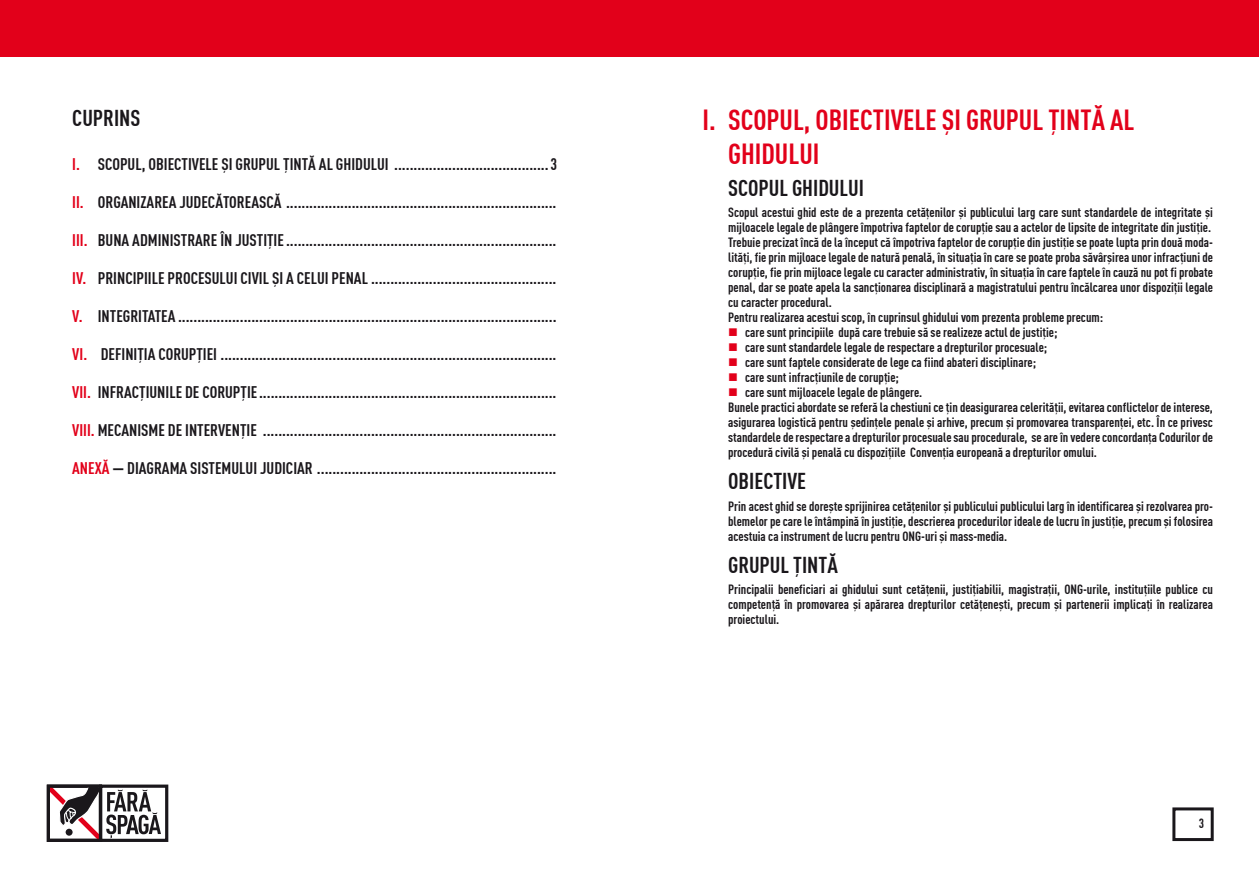
<style>
.page{position:relative;width:1259px;height:893px;background:#fff}
.page>*{position:absolute;margin:0;border:0;box-sizing:border-box;transform-origin:0 0}
.t1{font:28.5px "DIN Cond Bold Rom";color:#e2001a}
.t2{font:22.5px "DIN Cond Bold Rom";color:#1a171b}
.t3{font:16.5px "DIN Cond Bold Rom";color:#1a171b}
.t4{font:13.2px/15px "DIN Cond Bold Rom";color:#1a171b;text-align:justify}
.s1{color:#e2001a}
</style>
<div class="page">
<div style="left:0;top:0;width:629px;height:57px;background:#e2001a"></div>
<div style="left:99px;top:784px;width:69px;height:58px;border:3px solid #1a171b"></div>
<svg style="left:51px;top:785px;width:110px;height:55px"></svg>
<div style="left:65px;top:828px;width:8px;height:8px;background:#1a171b;border-radius:50%"></div>
<div style="left:64px;top:827px;width:10px;height:10px;border:2px solid #fff;border-radius:50%"></div>
<div style="left:47px;top:784px;width:55px;height:58px;border:3px solid #1a171b"></div>
<div style="left:629px;top:0;width:630px;height:57px;background:#e2001a"></div>
<div style="left:1172px;top:807px;width:41px;height:34px;border:3px solid #1a171b"></div>
<h2 class="t2" style="left:72px;top:104px;width:21px">CUPRIN</h2>
<h2 class="t2" style="left:130px;top:104px;width:11px">S</h2>
<p class="t3" style="left:72px;top:154px;width:49px"><span class="s1">I.</span> SCOPUL</p>
<p class="t3" style="left:142px;top:154px;width:110px">, OBIECTIVELE ŞI GRUPUL</p>
<p class="t3" style="left:283px;top:154px;width:8px">ŢINTĂ</p>
<p class="t3" style="left:319px;top:154px;width:52px">AL GHIDULUI</p>
<p class="t3" style="left:394px;top:154px;width:164px">........................................ 3</p>
<p class="t3" style="left:72px;top:192px;width:83px"><span class="s1">II.</span> ORGANIZAREA</p>
<p class="t3" style="left:179px;top:192px;width:45px">JUDECĂTOREA</p>
<p class="t3" style="left:259px;top:192px;width:299px">SCĂ ......................................................................</p>
<p class="t3" style="left:72px;top:230px;width:117px"><span class="s1">III.</span> BUNA ADMINISTRARE</p>
<p class="t3" style="left:220px;top:230px;width:43px">ÎN JUSTIŢIE</p>
<p class="t3" style="left:286px;top:230px;width:272px">......................................................................</p>
<p class="t3" style="left:72px;top:268px;width:23px"><span class="s1">IV.</span> PRIN</p>
<p class="t3" style="left:125px;top:268px;width:14px">CIPIILE</p>
<p class="t3" style="left:168px;top:268px;width:52px">PROCESULUI</p>
<p class="t3" style="left:240px;top:268px;width:71px">CIVIL ŞI A CELUI</p>
<p class="t3" style="left:331px;top:268px;width:8px">PENAL</p>
<p class="t3" style="left:371px;top:268px;width:187px">................................................</p>
<p class="t3" style="left:72px;top:306px;width:20px"><span class="s1">V.</span> INTE</p>
<p class="t3" style="left:123px;top:306px;width:15px">GRITATEA</p>
<p class="t3" style="left:178px;top:306px;width:380px">..................................................................................................</p>
<p class="t3" style="left:72px;top:344px;width:56px"><span class="s1">VI.</span> DEFINIŢIA</p>
<p class="t3" style="left:158px;top:344px;width:15px">CORUPŢIEI</p>
<p class="t3" style="left:220px;top:344px;width:337px">.......................................................................................</p>
<p class="t3" style="left:72px;top:382px;width:74px"><span class="s1">VII.</span> IN FRACŢIUNILE</p>
<p class="t3" style="left:185px;top:382px;width:33px">DE CORUPŢIE</p>
<p class="t3" style="left:259px;top:382px;width:299px">.............................................................................</p>
<p class="t3" style="left:72px;top:420px;width:121px"><span class="s1">VIII.</span> MECANISME DEINTER</p>
<p class="t3" style="left:218px;top:420px;width:15px">VENŢIE</p>
<p class="t3" style="left:263px;top:420px;width:295px">............................................................................</p>
<p class="t3" style="left:72px;top:458px;width:91px"><span class="s1">ANEXĂ</span> – DIAGRAMA</p>
<p class="t3" style="left:190px;top:458px;width:27px">SISTEMULUI</p>
<p class="t3" style="left:260px;top:458px;width:298px">JUDICIAR ..............................................................</p>
<h1 class="t1" style="left:702px;top:102px;width:64px">I. SCOPUL</h1>
<h1 class="t1" style="left:804px;top:102px;width:189px">, OBIECTIVELE ŞI GRUPUL</h1>
<h1 class="t1" style="left:1048px;top:102px;width:13px">ŢINTĂ</h1>
<h1 class="t1" style="left:1110px;top:102px;width:13px">AL</h1>
<h1 class="t1" style="left:728px;top:137px;width:59px">GHIDULUI</h1>
<h2 class="t2" style="left:728px;top:174px;width:31px">SCOPUL</h2>
<h2 class="t2" style="left:792px;top:174px;width:47px">GHIDULUI</h2>
<p class="t4" style="left:728px;top:205px;width:486px">Scopul acestui ghid este de a prezenta cetăţenilor şi publicului larg care sunt standardele de integritate şi</p>
<p class="t4" style="left:728px;top:220px;width:484px">mijloacele legale de plângere împotriva faptelor de corupţie sau a actelor de lipsite de integritate din justiţie.</p>
<p class="t4" style="left:728px;top:235px;width:486px">Trebuie precizat încă de la început că împotriva faptelor de corupţie din justiţie se poate lupta prin două moda-</p>
<p class="t4" style="left:728px;top:250px;width:486px">lităţi, fie prin mijloace legale de natură penală, în situaţia în care se poate proba săvârşirea unor infracţiuni de</p>
<p class="t4" style="left:728px;top:265px;width:486px">corupţie, fie prin mijloace legale cu caracter administrativ, în situaţia în care faptele în cauză nu pot fi probate</p>
<p class="t4" style="left:728px;top:280px;width:486px">penal, dar se poate apela la sancţionarea disciplinară a magistratului pentru încălcarea unor dispoziţii legale</p>
<p class="t4" style="left:728px;top:295px;width:105px">cu caracter procedural.</p>
<p class="t4" style="left:728px;top:310px;width:376px">Pentru realizarea acestui scop, în cuprinsul ghidului vom prezenta probleme precum:</p>
<p class="t4" style="left:745px;top:325px;width:314px">care sunt principiile după care trebuie să se realizeze actul de justiţie;</p>
<p class="t4" style="left:745px;top:340px;width:304px">care sunt standardele legale de respectare a drepturilor procesuale;</p>
<p class="t4" style="left:745px;top:355px;width:292px">care sunt faptele considerate de lege ca fiind abateri disciplinare;</p>
<p class="t4" style="left:745px;top:370px;width:155px">care sunt infracţiunile de corupţie;</p>
<p class="t4" style="left:745px;top:385px;width:179px">care sunt mijloacele legale de plângere.</p>
<p class="t4" style="left:728px;top:400px;width:486px">Bunele practici abordate se referă la chestiuni ce ţin deasigurarea celerităţii, evitarea conflictelor de interese,</p>
<p class="t4" style="left:728px;top:415px;width:486px">asigurarea logistică pentru şedinţele penale şi arhive, precum şi promovarea transparenţei, etc. În ce privesc</p>
<p class="t4" style="left:728px;top:430px;width:486px">standardele de respectare a drepturilor procesuale sau procedurale, se are în vedere concordanţa Codurilor de</p>
<p class="t4" style="left:728px;top:445px;width:370px">procedură civilă şi penală cu dispoziţiile Convenţia europeană a drepturilor omului.</p>
<h2 class="t2" style="left:728px;top:468px;width:77px">OBIECTIVE</h2>
<p class="t4" style="left:728px;top:498px;width:486px">Prin acest ghid se doreşte sprijinirea cetăţenilor şi publicului publicului larg în identificarea şi rezolvarea pro&shy;blemelor pe care le întâmpină în justiţie, descrierea procedurilor ideale de lucru în justiţie, precum şi folosirea acestuia ca instrument de lucru pentru ONG-uri şi mass-media.</p>
<h2 class="t2" style="left:728px;top:551px;width:22px">GRUPUL</h2>
<h2 class="t2" style="left:793px;top:551px;width:10px">ŢINTĂ</h2>
<p class="t4" style="left:728px;top:581px;width:486px">Principalii beneficiari ai ghidului sunt cetăţenii, justiţiabilii, magistraţii, ONG-urile, instituţiile publice cu competenţă în promovarea şi apărarea drepturilor cetăţeneşti, precum şi partenerii implicaţi în realizarea proiectului.</p>
<p class="t4" style="left:1198px;top:815px;width:7px">3</p>
</div>
